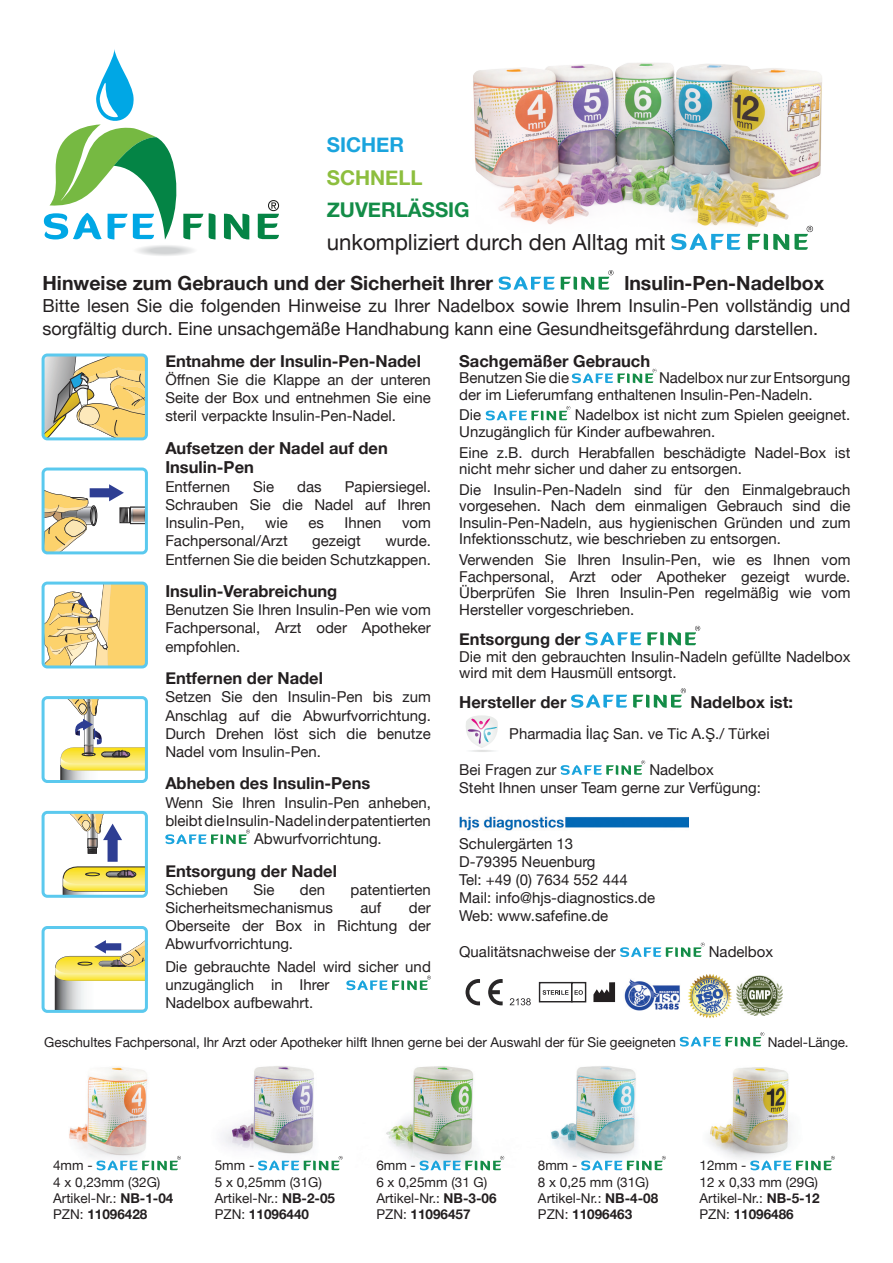
<style>
.page{position:relative;width:893px;height:1263px;background:#fff}
.page>*{position:absolute;margin:0;border:0;box-sizing:border-box;transform-origin:0 0}
.t1{font:22.2px "Helvetica Neue";color:#231f20}
.t2{font:700 20.4px "Helvetica Neue";color:#138c47}
.t3{font:700 20.4px "Helvetica Neue";color:#8dbe3e}
.t4{font:700 20.4px "Helvetica Neue";color:#1aa4dd}
.t5{font:700 19.5px "Helvetica Neue";color:#231f20}
.t6{font:18px/22.5px "Helvetica Neue";color:#231f20}
.t7{font:700 16.5px/19.6px "Helvetica Neue";color:#231f20}
.t8{font:15px/18.1px "Helvetica Neue";color:#231f20;text-align:justify}
.t9{font:13.5px/16.2px "Helvetica Neue";letter-spacing:-.005em;color:#231f20}
.s1{font-weight:700}
</style>
<div class="page">
<img style="left:473px;top:63px;width:349px;height:179px">
<img style="left:69px;top:1066px;width:765px;height:99px">
<svg style="left:46px;top:484px;width:98px;height:66px"></svg>
<div style="left:42px;top:467px;width:106px;height:87px;border:3px solid #54c7ee;border-radius:4px"></div>
<svg style="left:61px;top:700px;width:83px;height:79px"></svg>
<div style="left:42px;top:696px;width:106px;height:87px;border:3px solid #5bc9ee;border-radius:4px"></div>
<svg style="left:42px;top:357px;width:102px;height:83px"></svg>
<div style="left:42px;top:353px;width:106px;height:87px;border:3px solid #5bc9ee;border-radius:4px"></div>
<svg style="left:46px;top:586px;width:98px;height:78px"></svg>
<div style="left:42px;top:582px;width:106px;height:86px;border:3px solid #5bc9ee;border-radius:4px"></div>
<svg style="left:63px;top:815px;width:81px;height:79px"></svg>
<div style="left:42px;top:811px;width:106px;height:87px;border:3px solid #5bc9ee;border-radius:4px"></div>
<svg style="left:55px;top:940px;width:89px;height:69px"></svg>
<div style="left:42px;top:926px;width:106px;height:87px;border:3px solid #5bc9ee;border-radius:4px"></div>
<svg style="left:165px;top:830px;width:85px;height:14px"></svg>
<svg style="left:346px;top:976px;width:85px;height:14px"></svg>
<svg style="left:671px;top:233px;width:69px;height:17px"></svg>
<svg style="left:748px;top:226px;width:65px;height:24px"></svg>
<svg style="left:571px;top:694px;width:56px;height:14px"></svg>
<svg style="left:633px;top:688px;width:53px;height:20px"></svg>
<svg style="left:466px;top:715px;width:32px;height:37px"></svg>
<svg style="left:561px;top:760px;width:84px;height:15px"></svg>
<img style="left:459px;top:816px;width:229px;height:15px">
<svg style="left:620px;top:942px;width:85px;height:15px"></svg>
<img style="left:688px;top:974px;width:44px;height:44px">
<div style="left:539px;top:982px;width:34px;height:20px;border:1px solid #292728"></div>
<div style="left:571px;top:982px;width:15px;height:20px;border:1px solid #292728"></div>
<svg style="left:543px;top:990px;width:25px;height:5px"></svg>
<svg style="left:574px;top:990px;width:9px;height:5px"></svg>
<svg style="left:466px;top:979px;width:14px;height:26px"></svg>
<svg style="left:488px;top:979px;width:15px;height:26px"></svg>
<svg style="left:510px;top:998px;width:21px;height:7px"></svg>
<img style="left:736px;top:976px;width:47px;height:39px">
<img style="left:624px;top:979px;width:56px;height:32px">
<svg style="left:593px;top:982px;width:22px;height:20px"></svg>
<svg style="left:499px;top:276px;width:56px;height:14px"></svg>
<svg style="left:561px;top:270px;width:52px;height:20px"></svg>
<svg style="left:680px;top:1032px;width:84px;height:14px"></svg>
<svg style="left:572px;top:369px;width:84px;height:14px"></svg>
<svg style="left:486px;top:406px;width:84px;height:14px"></svg>
<svg style="left:585px;top:632px;width:56px;height:13px"></svg>
<svg style="left:647px;top:626px;width:53px;height:19px"></svg>
<svg style="left:209px;top:213px;width:7px;height:26px"></svg>
<svg style="left:224px;top:214px;width:25px;height:25px"></svg>
<svg style="left:258px;top:200px;width:21px;height:39px"></svg>
<svg style="left:44px;top:49px;width:159px;height:207px"></svg>
<svg style="left:96px;top:1156px;width:85px;height:14px"></svg>
<svg style="left:258px;top:1156px;width:85px;height:14px"></svg>
<svg style="left:420px;top:1156px;width:84px;height:14px"></svg>
<svg style="left:581px;top:1156px;width:85px;height:14px"></svg>
<svg style="left:750px;top:1156px;width:85px;height:14px"></svg>
<h2 class="t4" style="left:327px;top:129px;width:79px">SICHER</h2>
<h2 class="t3" style="left:327px;top:161px;width:97px">SCHNELL</h2>
<h2 class="t2" style="left:327px;top:194px;width:144px">ZUVERLÄSSIG</h2>
<h1 class="t1" style="left:327px;top:226px;width:340px">unkompliziert durch den Alltag mit</h1>
<h3 class="t5" style="left:43px;top:268px;width:452px">Hinweise zum Gebrauch und der Sicherheit Ihrer</h3>
<h3 class="t5" style="left:624px;top:268px;width:201px">lnsulin-Pen-Nadelbox</h3>
<p class="t6" style="left:43px;top:296px;width:809px">Bitte lesen Sie die folgenden Hinweise zu Ihrer Nadelbox sowie Ihrem Insulin-Pen vollständig und sorgfältig durch. Eine unsachgemäße Handhabung kann eine Gesundheitsgefährdung darstellen.</p>
<p class="t7" style="left:165px;top:351px;width:257px">Entnahme der Insulin-Pen-Nadel</p>
<p class="t8" style="left:165px;top:371px;width:267px">Öffnen Sie die Klappe an der unteren Seite der Box und entnehmen Sie eine steril verpackte Insulin-Pen-Nadel.</p>
<p class="t7" style="left:165px;top:438px;width:224px">Aufsetzen der Nadel auf den<br>Insulin-Pen</p>
<p class="t8" style="left:165px;top:478px;width:66px">Entfernen</p>
<p class="t8" style="left:253px;top:478px;width:23px">Sie</p>
<p class="t8" style="left:297px;top:478px;width:26px">das</p>
<p class="t8" style="left:165px;top:478px;width:267px;text-indent:179px">Papiersiegel.<br>Schrauben Sie die Nadel auf Ihren Insulin-Pen,</p>
<p class="t8" style="left:265px;top:515px;width:24px">wie</p>
<p class="t8" style="left:308px;top:515px;width:17px">es</p>
<p class="t8" style="left:344px;top:515px;width:38px">Ihnen</p>
<p class="t8" style="left:402px;top:515px;width:30px">vom</p>
<p class="t8" style="left:165px;top:533px;width:124px">Fachpersonal/Arzt</p>
<p class="t8" style="left:312px;top:533px;width:50px">gezeigt</p>
<p class="t8" style="left:165px;top:533px;width:267px;text-align:right">wurde.<br>Entfernen Sie die beiden Schutzkappen.</p>
<p class="t7" style="left:165px;top:582px;width:173px">Insulin-Verabreichung</p>
<p class="t8" style="left:165px;top:602px;width:267px">Benutzen Sie Ihren Insulin-Pen wie vom Fachpersonal, Arzt oder Apotheker empfohlen.</p>
<p class="t7" style="left:165px;top:669px;width:159px">Entfernen der Nadel</p>
<p class="t8" style="left:165px;top:689px;width:267px">Setzen Sie den Insulin-Pen bis zum Anschlag auf die Abwurfvorrichtung.<br>Durch Drehen löst sich die benutze Nadel vom Insulin-Pen.</p>
<p class="t7" style="left:165px;top:774px;width:206px">Abheben des Insulin-Pens</p>
<p class="t8" style="left:165px;top:794px;width:267px">Wenn Sie Ihren Insulin-Pen anheben,</p>
<p class="t8" style="left:165px;top:812px;width:267px">bleibt die Insulin-Nadel in der patentierten</p>
<p class="t8" style="left:254px;top:830px;width:129px">Abwurfvorrichtung.</p>
<p class="t7" style="left:165px;top:861px;width:173px">Entsorgung der Nadel</p>
<p class="t8" style="left:165px;top:881px;width:64px">Schieben</p>
<p class="t8" style="left:253px;top:881px;width:23px">Sie</p>
<p class="t8" style="left:300px;top:881px;width:27px">den</p>
<p class="t8" style="left:351px;top:881px;width:82px">patentierten</p>
<p class="t8" style="left:165px;top:899px;width:169px">Sicherheitsmechanismus</p>
<p class="t8" style="left:360px;top:899px;width:22px">auf</p>
<p class="t8" style="left:165px;top:899px;width:267px;text-indent:244px">der Oberseite der Box in Richtung der Abwurfvorrichtung.</p>
<p class="t8" style="left:165px;top:958px;width:267px;text-align:left">Die gebrauchte Nadel wird sicher und unzugänglich in Ihrer<br>Nadelbox aufbewahrt.</p>
<p class="t7" style="left:459px;top:351px;width:192px">Sachgemäßer Gebrauch</p>
<p class="t8" style="left:459px;top:370px;width:111px">Benutzen Sie die</p>
<p class="t8" style="left:459px;top:370px;width:393px;line-height:16.5px;text-indent:200px">Nadelbox nur zur Entsorgung der im Lieferumfang enthaltenen Insulin-Pen-Nadeln.</p>
<p class="t8" style="left:459px;top:407px;width:23px">Die</p>
<p class="t8" style="left:459px;top:408px;width:393px;line-height:16.5px;text-indent:116px">Nadelbox ist nicht zum Spielen geeignet.<br>Unzugänglich für Kinder aufbewahren.</p>
<p class="t8" style="left:459px;top:445px;width:393px;line-height:16.5px">Eine z.B. durch Herabfallen beschädigte Nadel-Box ist nicht mehr sicher und daher zu entsorgen.</p>
<p class="t8" style="left:459px;top:482px;width:393px;line-height:16.5px">Die Insulin-Pen-Nadeln sind für den Einmalgebrauch vorgesehen. Nach dem einmaligen Gebrauch sind die Insulin-Pen-Nadeln, aus hygienischen Gründen und zum Infektionsschutz, wie beschrieben zu entsorgen.</p>
<p class="t8" style="left:459px;top:552px;width:393px;line-height:16.5px">Verwenden Sie Ihren Insulin-Pen, wie es Ihnen vom Fachpersonal, Arzt oder Apotheker gezeigt wurde.<br>Überprüfen Sie Ihren Insulin-Pen regelmäßig wie vom Hersteller vorgeschrieben.</p>
<p class="t7" style="left:459px;top:630px;width:123px">Entsorgung der</p>
<p class="t8" style="left:459px;top:649px;width:393px;line-height:16.5px">Die mit den gebrauchten Insulin-Nadeln gefüllte Nadelbox wird mit dem Hausmüll entsorgt.</p>
<p class="t7" style="left:459px;top:692px;width:109px">Hersteller der</p>
<p class="t7" style="left:691px;top:692px;width:104px">Nadelbox ist:</p>
<p class="t8" style="left:509px;top:725px;width:262px">Pharmadia İlaç San. ve Tic A.Ş./ Türkei</p>
<p class="t8" style="left:459px;top:761px;width:99px">Bei Fragen zur</p>
<p class="t8" style="left:459px;top:761px;width:303px;text-indent:190px">Nadelbox<br>Steht Ihnen unser Team gerne zur Verfügung:</p>
<p class="t8" style="left:459px;top:835px;width:197px;text-align:left">Schulergärten 13<br>D-79395 Neuenburg<br>Tel: +49 (0) 7634 552 444<br>Mail: info@hjs-diagnostics.de<br>Web: www.safefine.de</p>
<p class="t8" style="left:459px;top:943px;width:158px">Qualitätsnachweise der</p>
<p class="t8" style="left:709px;top:943px;width:66px">Nadelbox</p>
<p class="t9" style="left:44px;top:1034px;width:633px">Geschultes Fachpersonal, Ihr Arzt oder Apotheker hilft Ihnen gerne bei der Auswahl der für Sie geeigneten</p>
<p class="t9" style="left:768px;top:1034px;width:82px">Nadel-Länge.</p>
<p class="t9" style="left:53px;top:1158px;width:122px">4mm -<br>4 x 0,23mm (32G)<br>Artikel-Nr.: <span class="s1">NB-1-04<br></span>PZN: <span class="s1">11096428</span></p>
<p class="t9" style="left:215px;top:1158px;width:122px">5mm -<br>5 x 0,25mm (31G)<br>Artikel-Nr.: <span class="s1">NB-2-05<br></span>PZN: <span class="s1">11096440</span></p>
<p class="t9" style="left:376px;top:1158px;width:122px">6mm -<br>6 x 0,25mm (31 G)<br>Artikel-Nr.: <span class="s1">NB-3-06<br></span>PZN: <span class="s1">11096457</span></p>
<p class="t9" style="left:538px;top:1158px;width:122px">8mm -<br>8 x 0,25 mm (31G)<br>Artikel-Nr.: <span class="s1">NB-4-08<br></span>PZN: <span class="s1">11096463</span></p>
<p class="t9" style="left:699px;top:1158px;width:122px">12mm -<br>12 x 0,33 mm (29G)<br>Artikel-Nr.: <span class="s1">NB-5-12<br></span>PZN: <span class="s1">11096486</span></p>
</div>
